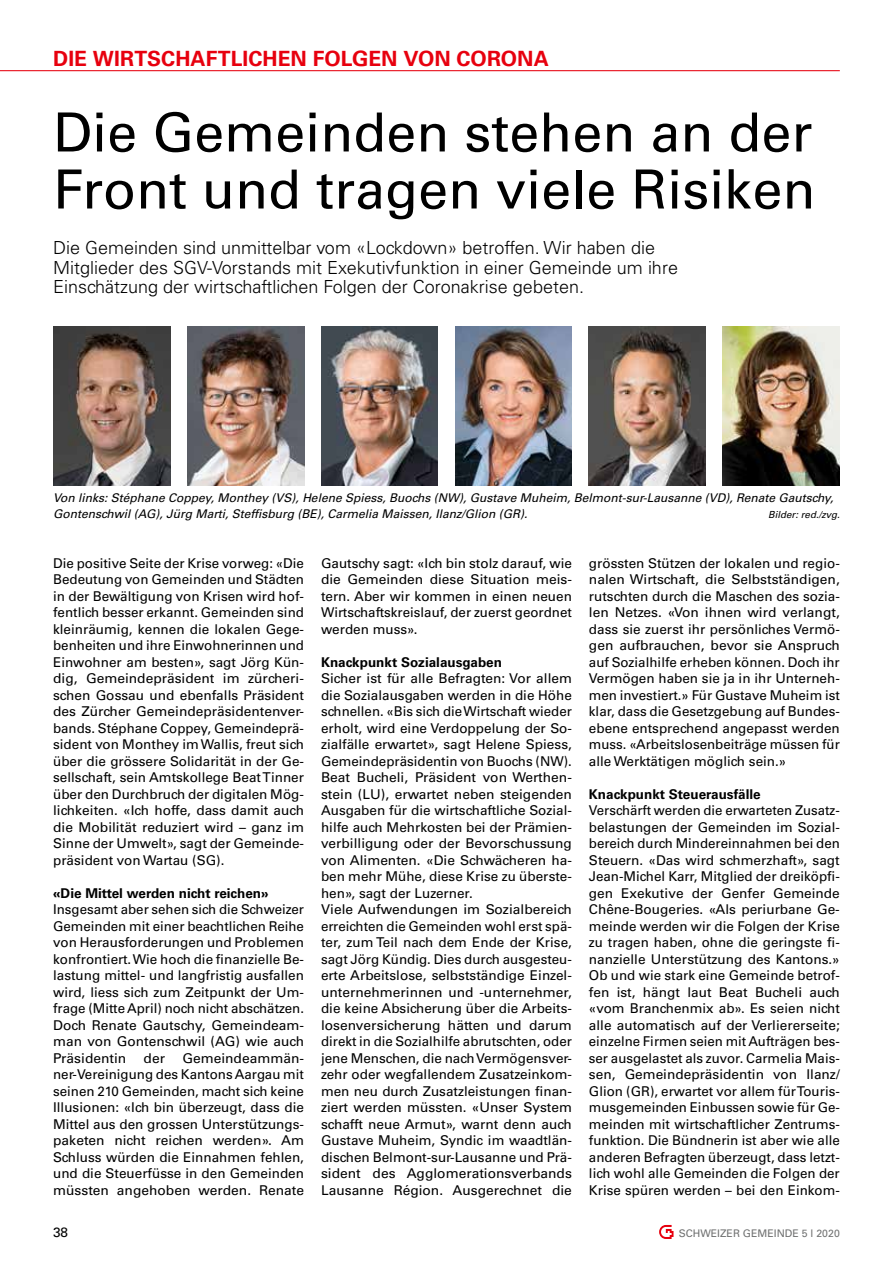
<style>
.page{position:relative;width:893px;height:1263px;background:#fff}
.page>*{position:absolute;margin:0;border:0;box-sizing:border-box;transform-origin:0 0}
.t1{font:54px/57px "Univers LT Std";color:#000}
.t2{font:700 21px "Univers LT Std";color:#e7000e}
.t3{font:300 18px/19.5px "Univers LT Std";color:#000}
.t4{font:13.5px/16.5px "Univers LT Std";color:#000;text-align:justify}
.t5{font:700 13.5px "Univers LT Std";color:#000}
.t6{font:italic 12px/16.5px "Univers LT Std";color:#000}
.t7{font:10.5px "Univers LT Std";color:#6f7070}
.t8{font:italic 9.75px "Univers LT Std";color:#000}
</style>
<div class="page">
<hr style="left:0;top:70px;width:840px;height:1px;background:#e7000e">
<svg style="left:659px;top:1225px;width:14px;height:14px"></svg>
<img style="left:53px;top:327px;width:117px;height:158px">
<img style="left:321px;top:327px;width:117px;height:158px">
<img style="left:589px;top:327px;width:117px;height:158px">
<img style="left:187px;top:327px;width:117px;height:158px">
<img style="left:455px;top:327px;width:117px;height:158px">
<img style="left:723px;top:327px;width:117px;height:158px">
<h2 class="t2" style="left:53px;top:46px;width:497px">DIE WIRTSCHAFTLICHEN FOLGEN VON CORONA</h2>
<h1 class="t1" style="left:53px;top:104px;width:764px">Die Gemeinden stehen an der<br>Front und tragen viele Risiken</h1>
<h3 class="t3" style="left:53px;top:238px;width:626px">Die Gemeinden sind unmittelbar vom «Lockdown» betroffen. Wir haben die<br>Mitglieder des SGV-Vorstands mit Exekutivfunktion in einer Gemeinde um ihre<br>Einschätzung der wirtschaftlichen Folgen der Coronakrise gebeten.</h3>
<p class="t6" style="left:53px;top:489px;width:782px">Von links: Stéphane Coppey, Monthey (VS), Helene Spiess, Buochs (NW), Gustave Muheim, Belmont-sur-Lausanne (VD), Renate Gautschy,<br>Gontenschwil (AG), Jürg Marti, Steffisburg (BE), Carmelia Maissen, Ilanz/Glion (GR).</p>
<p class="t8" style="left:768px;top:509px;width:73px">Bilder: red./zvg.</p>
<p class="t4" style="left:53px;top:555px;width:252px">Die positive Seite der Krise vorweg: «Die Bedeutung von Gemeinden und Städten in der Bewältigung von Krisen wird hof&shy;fentlich besser erkannt. Gemeinden sind kleinräumig, kennen die lokalen Gege&shy;benheiten und ihre Einwohnerinnen und Einwohner am besten», sagt Jörg Kün&shy;dig, Gemeindepräsident im zürcheri&shy;schen Gossau und ebenfalls Präsident des Zürcher Gemeindepräsidentenver&shy;bands. Stéphane Coppey, Gemeindeprä&shy;sident von Monthey im Wallis, freut sich über die grössere Solidarität in der Ge&shy;sellschaft, sein Amtskollege Beat Tinner über den Durchbruch der digitalen Mög&shy;lichkeiten. «Ich hoffe, dass damit auch die Mobilität reduziert wird – ganz im Sinne der Umwelt», sagt der Gemeinde&shy;präsident von Wartau (SG).</p>
<p class="t5" style="left:53px;top:885px;width:217px">«Die Mittel werden nicht reichen»</p>
<p class="t4" style="left:53px;top:901px;width:252px">Insgesamt aber sehen sich die Schweizer Gemeinden mit einer beachtlichen Reihe von Herausforderungen und Problemen konfrontiert. Wie hoch die finanzielle Be&shy;lastung mittel- und langfristig ausfallen wird, liess sich zum Zeitpunkt der Um&shy;frage (Mitte April) noch nicht abschätzen.<br>Doch Renate Gautschy, Gemeindeam&shy;man von Gontenschwil (AG) wie auch Präsidentin</p>
<p class="t4" style="left:53px;top:1050px;width:252px;text-indent:129px">Gemeindeammän&shy;ner-Vereinigung des Kantons Aargau mit seinen 210 Gemeinden, macht sich keine Illusionen: «Ich bin überzeugt, dass die Mittel aus den grossen Unterstützungs&shy;paketen nicht reichen werden». Am Schluss würden die Einnahmen fehlen, und die Steuerfüsse in den Gemeinden müssten angehoben werden. Renate</p>
<p class="t4" style="left:144px;top:1050px;width:23px">der</p>
<p class="t4" style="left:321px;top:555px;width:252px">Gautschy sagt: «Ich bin stolz darauf, wie die Gemeinden diese Situation meis&shy;tern. Aber wir kommen in einen neuen Wirtschaftskreislauf, der zuerst geordnet werden muss».</p>
<p class="t5" style="left:321px;top:654px;width:183px">Knackpunkt Sozialausgaben</p>
<p class="t4" style="left:321px;top:670px;width:252px;text-align:left">Sicher ist für alle Befragten: Vor allem die Sozialausgaben werden in die Höhe schnellen. «Bis sich die Wirtschaft wieder erholt, wird eine Verdoppelung der So&shy;zialfälle erwartet», sagt Helene Spiess, Gemeindepräsidentin von Buochs (NW).<br>Beat Bucheli, Präsident von Werthen&shy;stein (LU), erwartet neben steigenden Ausgaben für die wirtschaftliche Sozial&shy;hilfe auch Mehrkosten bei der Prämien&shy;verbilligung oder der Bevorschussung von Alimenten. «Die Schwächeren ha&shy;ben mehr Mühe, diese Krise zu überste&shy;hen», sagt der Luzerner.<br>Viele Aufwendungen im Sozialbereich erreichten die Gemeinden wohl erst spä&shy;ter, zum Teil nach dem Ende der Krise, sagt Jörg Kündig. Dies durch ausgesteu&shy;erte Arbeitslose, selbstständige Einzel&shy;unternehmerinnen und -unternehmer, die keine Absicherung über die Arbeits&shy;losenversicherung hätten und darum direkt in die Sozialhilfe abrutschten, oder jene Menschen, die nach Vermögensver&shy;zehr oder wegfallendem Zusatzeinkom&shy;men neu durch Zusatzleistungen finan&shy;ziert werden müssten. «Unser System schafft neue Armut», warnt denn auch Gustave Muheim, Syndic im waadtlän&shy;dischen Belmont-sur-Lausanne und Prä&shy;sident des Agglomerationsverbands Lausanne Région. Ausgerechnet die</p>
<p class="t4" style="left:589px;top:555px;width:252px">grössten Stützen der lokalen und regio&shy;nalen Wirtschaft, die Selbstständigen, rutschten durch die Maschen des sozia&shy;len Netzes. «Von ihnen wird verlangt, dass sie zuerst ihr persönliches Vermö&shy;gen aufbrauchen, bevor sie Anspruch auf Sozialhilfe erheben können. Doch ihr Vermögen haben sie ja in ihr Unterneh&shy;men investiert.» Für Gustave Muheim ist klar, dass die Gesetzgebung auf Bundes&shy;ebene entsprechend angepasst werden muss. «Arbeitslosenbeiträge müssen für alle Werktätigen möglich sein.»</p>
<p class="t5" style="left:589px;top:786px;width:173px">Knackpunkt Steuerausfälle</p>
<p class="t4" style="left:589px;top:802px;width:252px">Verschärft werden die erwarteten Zusatz&shy;belastungen der Gemeinden im Sozial&shy;bereich durch Mindereinnahmen bei den Steuern. «Das wird schmerzhaft», sagt Jean-Michel Karr, Mitglied der dreiköpfi&shy;gen Exekutive der Genfer Gemeinde Chêne-Bougeries. «Als periurbane Ge&shy;meinde werden wir die Folgen der Krise zu tragen haben, ohne die geringste fi&shy;nanzielle Unterstützung des Kantons.» Ob und wie stark eine Gemeinde betrof&shy;fen ist, hängt laut Beat Bucheli auch «vom Branchenmix ab». Es seien nicht alle automatisch auf der Verliererseite; einzelne Firmen seien mit Aufträgen bes&shy;ser ausgelastet als zuvor. Carmelia Mais&shy;sen, Gemeindepräsidentin von Ilanz/ Glion (GR), erwartet vor allem für Touris&shy;musgemeinden Einbussen sowie für Ge&shy;meinden mit wirtschaftlicher Zentrums&shy;funktion. Die Bündnerin ist aber wie alle anderen Befragten überzeugt, dass letzt&shy;lich wohl alle Gemeinden die Folgen der Krise spüren werden – bei den Einkom-</p>
<p class="t4" style="left:53px;top:1224px;width:17px">38</p>
<p class="t7" style="left:679px;top:1227px;width:163px">SCHWEIZER GEMEINDE 5 l 2020</p>
</div>
